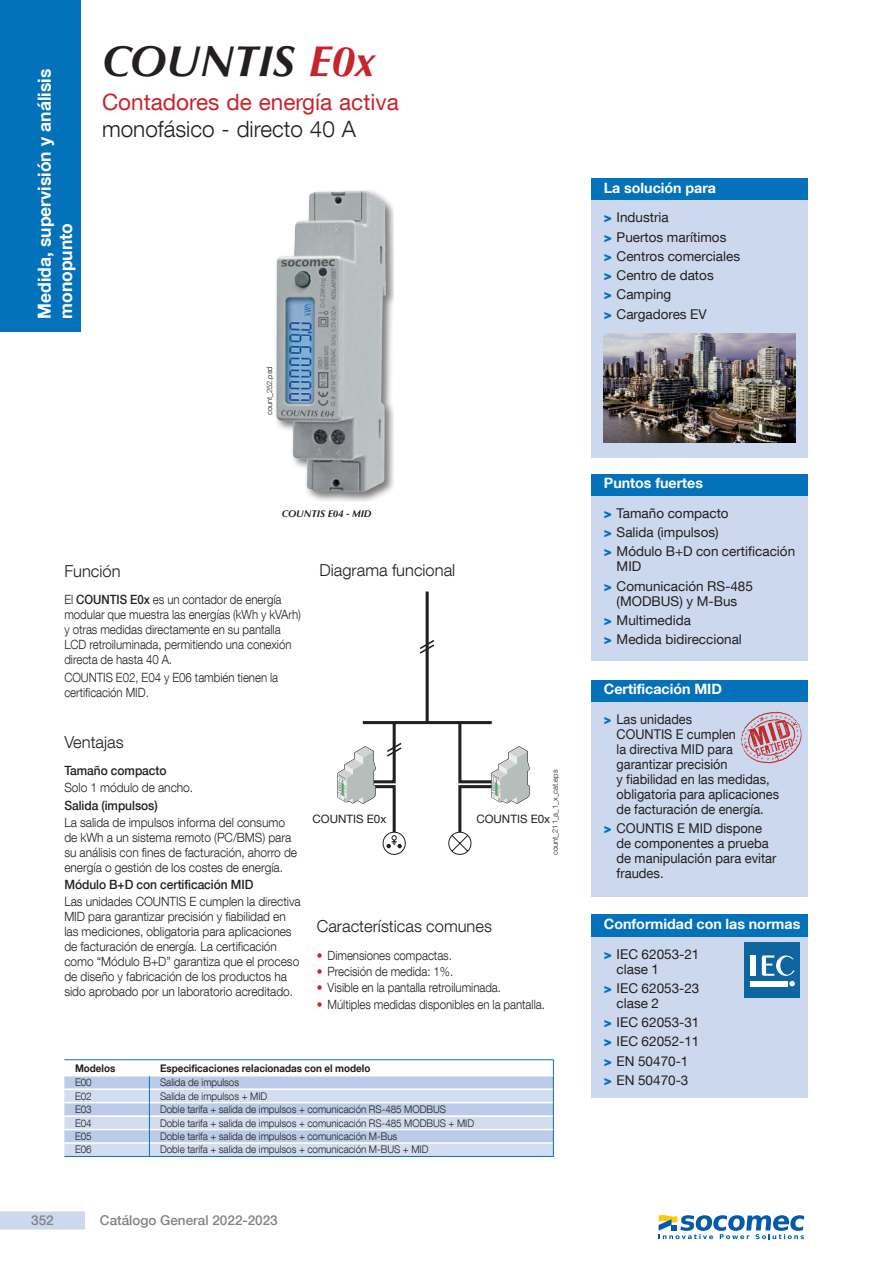
<style>
.page{position:relative;width:893px;height:1263px;background:#fff}
.page>*{position:absolute;margin:0;border:0;box-sizing:border-box;transform-origin:0 0}
.t1{font:italic 700 43.5px "Optima LT Std";color:#231f20}
.t2{font:22.5px "Helvetica Neue LT Com";color:#c8242b}
.t3{font:300 22.5px "Helvetica Neue LT Com";color:#231f20}
.t4{font:700 18px/21.6px "Helvetica Neue LT Com";color:#fff}
.t5{font:300 16.5px "Helvetica Neue LT Com";color:#231f20}
.t6{font:700 14.25px "Helvetica Neue LT Com";color:#fff}
.t7{font:13.5px/19.2px "Helvetica Neue LT Com";color:#231f20}
.t8{font:13.5px/15px "Helvetica Neue LT Com";color:#231f20;scale:.94 1}
.t9{font:13.5px/15px "Helvetica Neue LT Com";color:#231f20;scale:.96 1}
.t10{font:500 13.5px "Helvetica Neue LT Com";color:#808285}
.t11{font:300 12.75px/15px "Helvetica Neue LT Com";letter-spacing:-.005em;color:#231f20;scale:.94 1}
.t12{font:300 12.75px/15px "Helvetica Neue LT Com";letter-spacing:-.005em;color:#231f20;scale:.9 1}
.t13{font:500 12.75px "Helvetica Neue LT Com";letter-spacing:-.005em;color:#231f20;scale:.94 1}
.t14{font:11.55px "Helvetica Neue LT Com";color:#231f20}
.t15{font:300 10.5px "Helvetica Neue LT Com";letter-spacing:-.005em;color:#231f20;scale:.94 1}
.t16{font:700 10.5px "Helvetica Neue LT Com";letter-spacing:-.005em;color:#231f20;scale:.94 1}
.t17{font:italic 700 9.75px "Optima LT Std";color:#231f20}
.t18{font:300 7.5px "Helvetica Neue LT Com";color:#231f20}
.s1{color:#c8242b}
.s2{font-weight:500}
.s3{font-weight:900;color:#0372bb}
</style>
<div class="page">
<div style="left:0;top:1211px;width:85px;height:18px;background:#ccd8ed"></div>
<div style="left:0;top:0;width:81px;height:332px;background:#0372bb"></div>
<div style="left:591px;top:200px;width:217px;height:257px;background:#ccd8ed"></div>
<div style="left:591px;top:179px;width:217px;height:21px;background:#0372bb"></div>
<img style="left:603px;top:334px;width:193px;height:109px">
<div style="left:591px;top:495px;width:217px;height:166px;background:#ccd8ed"></div>
<div style="left:591px;top:474px;width:217px;height:21px;background:#0372bb"></div>
<div style="left:591px;top:701px;width:217px;height:196px;background:#ccd8ed"></div>
<div style="left:591px;top:680px;width:217px;height:21px;background:#0372bb"></div>
<svg style="left:741px;top:712px;width:60px;height:51px"></svg>
<hr style="left:64px;top:1156px;width:85px;height:1px;background:#0372bb">
<hr style="left:149px;top:1156px;width:405px;height:1px;background:#0372bb">
<hr style="left:64px;top:1059px;width:85px;height:1px;background:#0372bb">
<hr style="left:149px;top:1059px;width:405px;height:1px;background:#0372bb">
<svg style="left:64px;top:1060px;width:490px;height:96px"></svg>
<div style="left:591px;top:936px;width:217px;height:161px;background:#ccd8ed"></div>
<div style="left:591px;top:914px;width:217px;height:22px;background:#0372bb"></div>
<div style="left:744px;top:942px;width:55px;height:55px;background:#0e659f"></div>
<hr style="left:750px;top:981px;width:38px;height:1px;background:#fff">
<hr style="left:750px;top:983px;width:38px;height:1px;background:#fff">
<hr style="left:750px;top:985px;width:38px;height:1px;background:#fff">
<div style="left:750px;top:955px;width:5px;height:21px;background:#fff"></div>
<svg style="left:762px;top:955px;width:33px;height:31px"></svg>
<div style="left:274px;top:188px;width:120px;height:313px;background:#231f20;opacity:.6"></div>
<img style="left:276px;top:191px;width:110px;height:301px">
<svg style="left:337px;top:591px;width:193px;height:264px"></svg>
<svg style="left:659px;top:1215px;width:145px;height:24px"></svg>
<h3 class="t4" style="left:33px;top:319px;width:252px;rotate:-90deg">Medida, supervisión y análisis monopunto</h3>
<h1 class="t1" style="left:102px;top:36px;width:275px">COUNTIS <span class="s1">E0x</span></h1>
<h2 class="t2" style="left:102px;top:88px;width:298px">Contadores de energía activa</h2>
<h2 class="t3" style="left:102px;top:116px;width:255px">monofásico - directo 40 A</h2>
<p class="t18" style="left:265px;top:415px;width:50px;rotate:-90deg">count_252.psd</p>
<p class="t17" style="left:282px;top:508px;width:91px">COUNTIS E04 - MID</p>
<p class="t5" style="left:64px;top:561px;width:58px">Función</p>
<p class="t12" style="left:64px;top:592px;width:264px">El <span class="s2">COUNTIS E0x</span> es un contador de energía modular que muestra las energías (kWh y kVArh) y otras medidas directamente en su pantalla LCD retroiluminada, permitiendo una conexión directa de hasta 40 A.</p>
<p class="t12" style="left:64px;top:669px;width:239px">COUNTIS E02, E04 y E06 también tienen la certificación MID.</p>
<p class="t5" style="left:319px;top:560px;width:137px">Diagrama funcional</p>
<p class="t5" style="left:64px;top:732px;width:61px">Ventajas</p>
<p class="t13" style="left:64px;top:763px;width:110px">Tamaño compacto</p>
<p class="t11" style="left:64px;top:780px;width:139px">Solo 1 módulo de ancho.</p>
<p class="t13" style="left:64px;top:797px;width:101px">Salida (impulsos)</p>
<p class="t11" style="left:64px;top:814px;width:249px">La salida de impulsos informa del consumo de kWh a un sistema remoto (PC/BMS) para su análisis con fines de facturación, ahorro de energía o gestión de los costes de energía.</p>
<p class="t13" style="left:64px;top:876px;width:203px">Módulo B+D con certificación MID</p>
<p class="t11" style="left:64px;top:893px;width:253px">Las unidades COUNTIS E cumplen la directiva MID para garantizar precisión y fiabilidad en las mediciones, obligatoria para aplicaciones de facturación de energía. La certificación como “Módulo B+D” garantiza que el proceso de diseño y fabricación de los productos ha sido aprobado por un laboratorio acreditado.</p>
<p class="t18" style="left:550px;top:855px;width:87px;rotate:-90deg">count_211_a_1_x_cat.eps</p>
<p class="t14" style="left:313px;top:811px;width:75px">COUNTIS E0x</p>
<p class="t14" style="left:476px;top:811px;width:75px">COUNTIS E0x</p>
<p class="t5" style="left:317px;top:916px;width:177px">Características comunes</p>
<p class="t12" style="left:317px;top:947px;width:152px"><span class="s1">•</span> Dimensiones compactas.</p>
<p class="t12" style="left:317px;top:963px;width:153px"><span class="s1">•</span> Precisión de medida: 1%.</p>
<p class="t12" style="left:317px;top:980px;width:206px"><span class="s1">•</span> Visible en la pantalla retroiluminada.</p>
<p class="t12" style="left:317px;top:996px;width:255px"><span class="s1">•</span> Múltiples medidas disponibles en la pantalla.</p>
<p class="t16" style="left:75px;top:1061px;width:44px">Modelos</p>
<p class="t16" style="left:160px;top:1061px;width:225px">Especificaciones relacionadas con el modelo</p>
<p class="t15" style="left:75px;top:1076px;width:19px">E00</p>
<p class="t15" style="left:160px;top:1076px;width:86px">Salida de impulsos</p>
<p class="t15" style="left:75px;top:1089px;width:19px">E02</p>
<p class="t15" style="left:160px;top:1089px;width:116px">Salida de impulsos + MID</p>
<p class="t15" style="left:75px;top:1103px;width:19px">E03</p>
<p class="t15" style="left:160px;top:1103px;width:306px">Doble tarifa + salida de impulsos + comunicación RS-485 MODBUS</p>
<p class="t15" style="left:75px;top:1116px;width:19px">E04</p>
<p class="t15" style="left:160px;top:1116px;width:336px">Doble tarifa + salida de impulsos + comunicación RS-485 MODBUS + MID</p>
<p class="t15" style="left:75px;top:1130px;width:19px">E05</p>
<p class="t15" style="left:160px;top:1130px;width:254px">Doble tarifa + salida de impulsos + comunicación M-Bus</p>
<p class="t15" style="left:75px;top:1143px;width:19px">E06</p>
<p class="t15" style="left:160px;top:1143px;width:287px">Doble tarifa + salida de impulsos + comunicación M-BUS + MID</p>
<p class="t10" style="left:31px;top:1212px;width:24px">352</p>
<p class="t10" style="left:100px;top:1212px;width:179px">Catálogo General 2022-2023</p>
<p class="t6" style="left:604px;top:179px;width:114px">La solución para</p>
<p class="t7" style="left:604px;top:208px;width:138px"><span class="s3">&gt;</span> Industria<br><span class="s3">&gt;</span> Puertos marítimos<br><span class="s3">&gt;</span> Centros comerciales <span class="s3">&gt;</span> Centro de datos<br><span class="s3">&gt;</span> Camping<br><span class="s3">&gt;</span> Cargadores EV</p>
<p class="t6" style="left:604px;top:474px;width:101px">Puntos fuertes</p>
<p class="t7" style="left:604px;top:503px;width:193px"><span class="s3">&gt;</span> Tamaño compacto<br><span class="s3">&gt;</span> Salida (impulsos)<br><span class="s3">&gt;</span> Módulo B+D con certificación</p>
<p class="t7" style="left:604px;top:557px;width:151px;text-indent:13px">MID<br><span class="s3">&gt;</span> Comunicación RS-485</p>
<p class="t7" style="left:604px;top:591px;width:140px;text-indent:13px">(MODBUS) y M-Bus <span class="s3">&gt;</span> Multimedida<br><span class="s3">&gt;</span> Medida bidireccional</p>
<p class="t6" style="left:604px;top:680px;width:120px">Certificación MID</p>
<p class="t8" style="left:617px;top:711px;width:174px;text-indent:-13px"><span class="s3">&gt;</span> Las unidades<br>COUNTIS E cumplen<br>la directiva MID para garantizar precisión<br>y fiabilidad en las medidas, obligatoria para aplicaciones de facturación de energía.</p>
<p class="t9" style="left:617px;top:820px;width:168px;text-indent:-13px"><span class="s3">&gt;</span> COUNTIS E MID dispone de componentes a prueba de manipulación para evitar fraudes.</p>
<p class="t6" style="left:604px;top:915px;width:198px">Conformidad con las normas</p>
<p class="t7" style="left:617px;top:946px;width:84px;line-height:15px;text-indent:-13px"><span class="s3">&gt;</span> IEC 62053-21 clase 1</p>
<p class="t7" style="left:617px;top:980px;width:84px;line-height:15px;text-indent:-13px"><span class="s3">&gt;</span> IEC 62053-23 clase 2</p>
<p class="t7" style="left:604px;top:1012px;width:97px"><span class="s3">&gt;</span> IEC 62053-31 <span class="s3">&gt;</span> IEC 62052-11 <span class="s3">&gt;</span> EN 50470-1 <span class="s3">&gt;</span> EN 50470-3</p>
</div>
